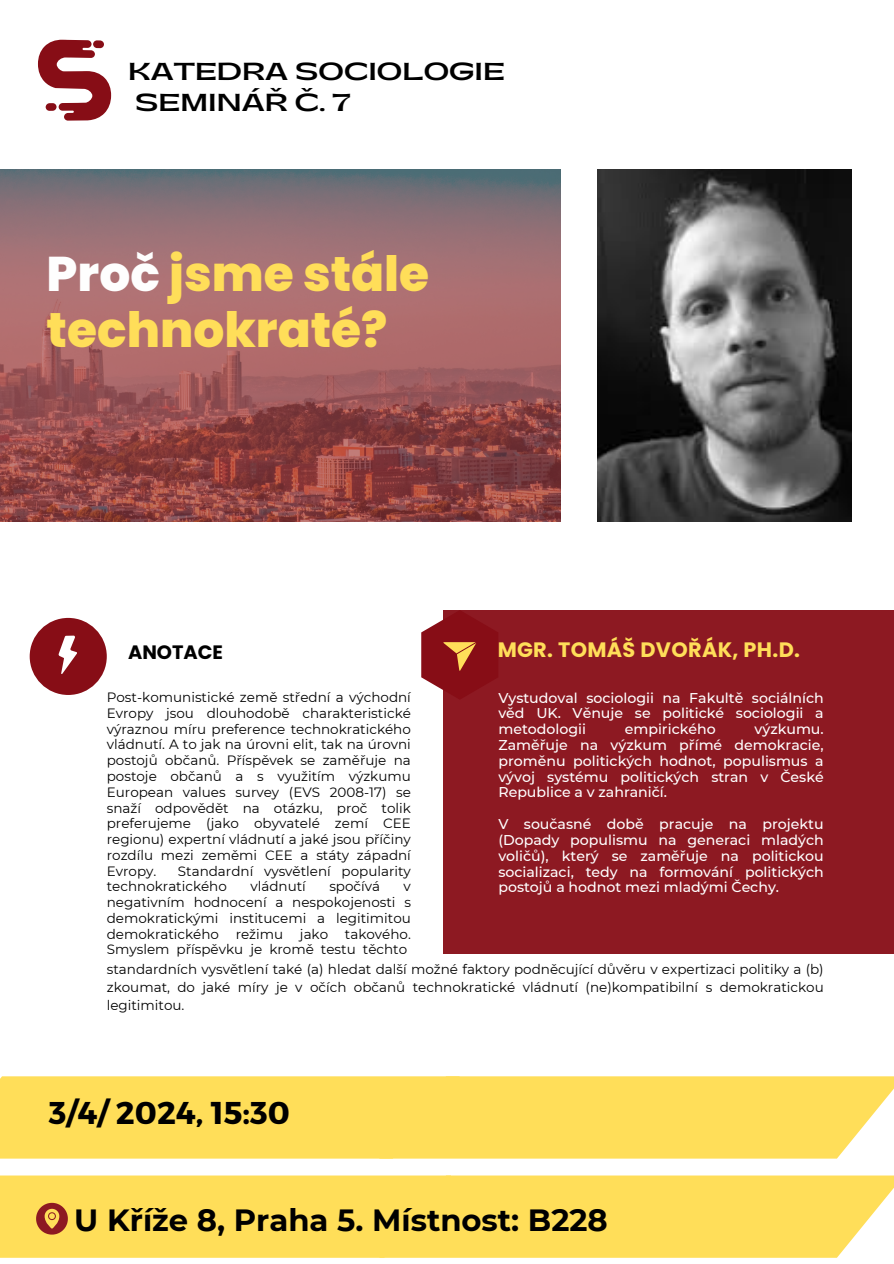
<style>
.page{position:relative;width:894px;height:1264px;background:#fff}
.page>*{position:absolute;margin:0;border:0;box-sizing:border-box;transform-origin:0 0}
.t1{font:800 48.6px/56.2px "Poppins";color:#ffde59}
.t2{font:700 31.5px "Montserrat";color:#000}
.t3{font:700 30.6px "Montserrat";color:#000}
.t4{font:700 23.1px/30.3px "Gatwick";color:#000}
.t5{font:700 20.85px "Poppins";letter-spacing:.015em;color:#ffde59}
.t6{font:700 19.35px "Poppins";color:#000}
.t7{font:500 14.1px/15.8px "Montserrat";color:#fff;text-align:justify}
.t8{font:13.5px/15.8px "Montserrat";color:#000;text-align:justify}
.s1{color:#fefefe}
</style>
<div class="page">
<div style="left:443px;top:610px;width:450px;height:343px;background:#8d1922"></div>
<div style="left:30px;top:618px;width:77px;height:77px;background:#870d16;border-radius:50%"></div>
<svg style="left:0;top:169px;width:560px;height:352px;background:#975e60"></svg>
<svg style="left:38px;top:40px;width:73px;height:81px"></svg>
<svg style="left:59px;top:635px;width:18px;height:39px"></svg>
<svg style="left:421px;top:611px;width:77px;height:88px"></svg>
<img style="left:597px;top:169px;width:254px;height:352px">
<div style="left:0;top:1175px;width:893px;height:82px;background:#ffde59"></div>
<div style="left:0;top:1076px;width:893px;height:82px;background:#ffde59"></div>
<h6 class="t4" style="left:135px;top:58px;width:371px;text-indent:-7px">KATEDRA SOCIOLOGIE<br>SEMINÁŘ Č. 7</h6>
<h6 class="t1" style="left:47px;top:245px;width:384px"><span class="s1">Proč</span> jsme stále technokraté?</h6>
<p class="t6" style="left:128px;top:639px;width:96px">ANOTACE</p>
<h4 class="t8" style="left:107px;top:689px;width:305px">Post-komunistické země střední a východní Evropy jsou dlouhodobě charakteristické výraznou míru preference technokratického vládnutí. A to jak na úrovni elit, tak na úrovni postojů občanů. Příspěvek se zaměřuje na postoje občanů a s využitím výzkumu European values survey (EVS 2008-17) se snaží odpovědět na otázku, proč tolik preferujeme (jako obyvatelé zemí CEE regionu) expertní vládnutí a jaké jsou příčiny rozdílu mezi zeměmi CEE a státy západní Evropy.</h4>
<h4 class="t8" style="left:107px;top:862px;width:305px;text-indent:71px">Standardní vysvětlení popularity technokratického</h4>
<h4 class="t8" style="left:250px;top:878px;width:57px">vládnutí</h4>
<h4 class="t8" style="left:329px;top:878px;width:52px">spočívá</h4>
<h4 class="t8" style="left:107px;top:878px;width:305px;text-indent:297px">v negativním hodnocení a nespokojenosti s demokratickými institucemi a legitimitou demokratického režimu jako takového.<br>Smyslem příspěvku je kromě testu těchto</h4>
<h1 class="t5" style="left:497px;top:635px;width:304px">MGR. TOMÁŠ DVOŘÁK, PH.D.</h1>
<p class="t7" style="left:498px;top:689px;width:327px">Vystudoval sociologii na Fakultě sociálních věd UK. Věnuje se politické sociologii a metodologii</p>
<p class="t7" style="left:624px;top:721px;width:92px">empirického</p>
<p class="t7" style="left:498px;top:721px;width:327px;text-indent:256px">výzkumu.<br>Zaměřuje na výzkum přímé demokracie, proměnu politických hodnot, populismus a vývoj systému politických stran v České Republice a v zahraničí.</p>
<p class="t7" style="left:498px;top:816px;width:327px">V současné době pracuje na projektu (Dopady populismu na generaci mladých voličů), který se zaměřuje na politickou socializaci, tedy na formování politických postojů a hodnot mezi mladými Čechy.</p>
<p class="t8" style="left:107px;top:960px;width:718px;line-height:18px">standardních vysvětlení také (a) hledat další možné faktory podněcující důvěru v expertizaci politiky a (b) zkoumat, do jaké míry je v očích občanů technokratické vládnutí (ne)kompatibilní s demokratickou legitimitou.</p>
<h4 class="t2" style="left:49px;top:1092px;width:242px">3/4/ 2024, 15:30</h4>
<h5 class="t3" style="left:74px;top:1201px;width:535px">U Kříže 8, Praha 5. Místnost: B228</h5>
</div>
